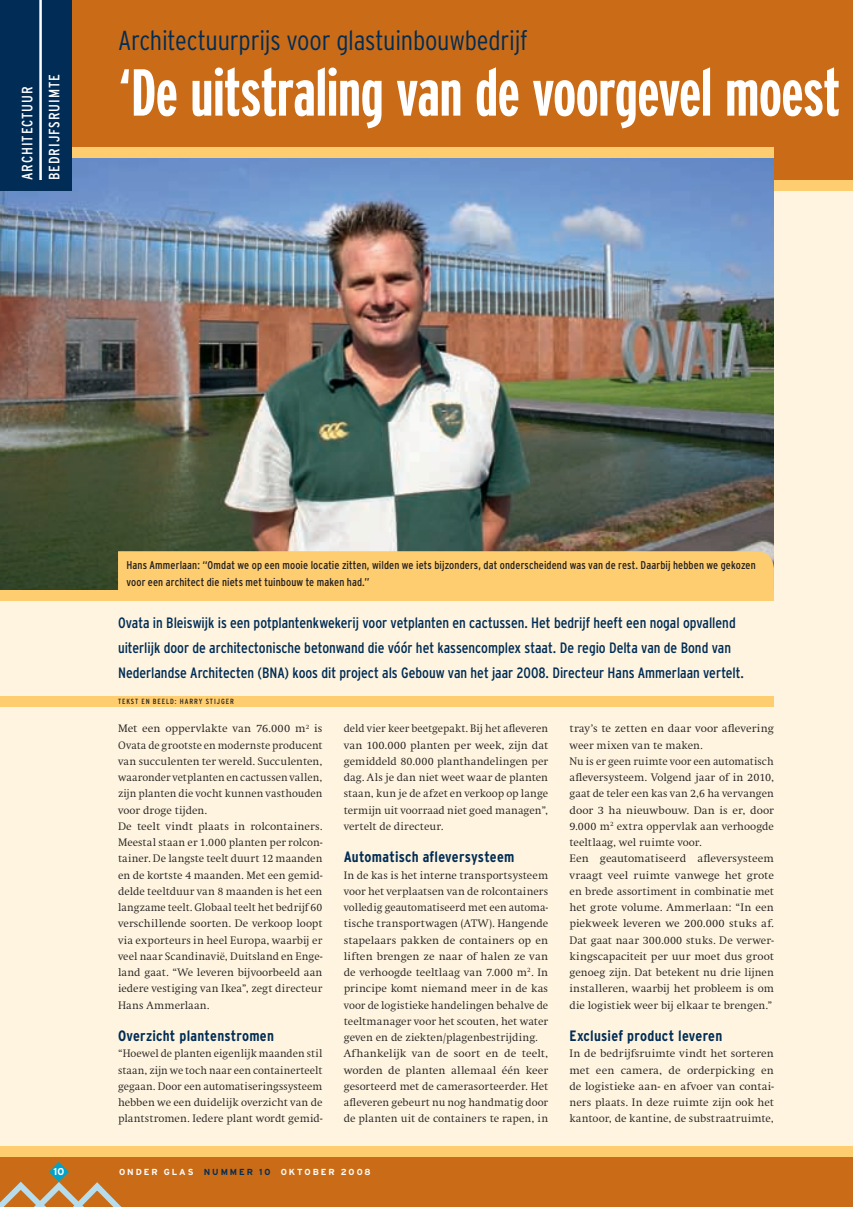
<style>
.page{position:relative;width:853px;height:1207px;background:#fff}
.page>*{position:absolute;margin:0;border:0;box-sizing:border-box;transform-origin:0 0}
.t1{font:700 extra-condensed 66.25px "Interstate";letter-spacing:-.01em;color:#fff}
.t2{font:300 condensed 27.5px "Interstate";letter-spacing:-.01em;color:#002c55}
.t3{font:condensed 15px/25px "Interstate";color:#002c55}
.t4{font:700 condensed 15px "Interstate";letter-spacing:.015em;color:#002c55}
.t5{font:condensed 15px/27.1px "Interstate";letter-spacing:.06em;color:#fff}
.t6{font:300 11.25px/16.2px "Swift";letter-spacing:.01em;color:#231f20}
.t7{font:condensed 11.25px/17.5px "Interstate";letter-spacing:.01em;color:#231f20}
.t8{font:700 10px "Interstate";color:#fff}
.t9{font:700 8.75px "Interstate";letter-spacing:.22em;color:#fff}
.t10{font:condensed 7.5px "Interstate";letter-spacing:.12em;color:#231f20}
.s1{color:#002c55}
</style>
<div class="page">
<div style="left:0;top:0;width:852px;height:1207px;background:#fef4df"></div>
<div style="left:0;top:1146px;width:852px;height:61px;background:#ca6c17"></div>
<div style="left:0;top:0;width:852px;height:184px;background:#ca6c17"></div>
<div style="left:0;top:180px;width:852px;height:11px;background:#fecd70"></div>
<div style="left:0;top:1146px;width:852px;height:10px;background:#fecd70"></div>
<img style="left:0;top:158px;width:773px;height:432px">
<div style="left:0;top:147px;width:773px;height:11px;background:#fecd70"></div>
<div style="left:0;top:590px;width:773px;height:11px;background:#fecd70"></div>
<div style="left:0;top:696px;width:773px;height:11px;background:#fecd70"></div>
<div style="left:118px;top:551px;width:655px;height:39px;background:#fecd70"></div>
<div style="left:0;top:0;width:72px;height:191px;background:#002c55"></div>
<hr style="left:39px;top:0;width:3px;height:180px;background:#fff">
<svg style="left:0;top:1162px;width:122px;height:45px"></svg>
<h3 class="t5" style="left:13px;top:180px;width:107px;rotate:-90deg">ARCHITECTUUR<br>BEDRIJFSRUIMTE</h3>
<h2 class="t2" style="left:118px;top:25px;width:411px">Architectuurprijs voor glastuinbouwbedrijf</h2>
<h1 class="t1" style="left:118px;top:56px;width:723px">‘De uitstraling van de voorgevel moest</h1>
<p class="t8" style="left:54px;top:1166px;width:12px">10</p>
<p class="t7" style="left:126px;top:556px;width:630px">Hans Ammerlaan: “Omdat we op een mooie locatie zitten, wilden we iets bijzonders, dat onderscheidend was van de rest. Daarbij hebben we gekozen voor een architect die niets met tuinbouw te maken had.”</p>
<p class="t3" style="left:118px;top:610px;width:627px">Ovata in Bleiswijk is een potplantenkwekerij voor vetplanten en cactussen. Het bedrijf heeft een nogal opvallend uiterlijk door de architectonische betonwand die vóór het kassencomplex staat. De regio Delta van de Bond van<br>Nederlandse Architecten (BNA) koos dit project als Gebouw van het jaar 2008. Directeur Hans Ammerlaan vertelt.</p>
<p class="t10" style="left:118px;top:697px;width:117px">TEKST EN BEELD: HARRY STIJGER</p>
<p class="t6" style="left:118px;top:721px;width:206px">Met een oppervlakte van 76.000 m<sup>2</sup> is Ovata de grootste en modernste producent van succulenten ter wereld. Succulenten, waaronder vetplanten en cactussen vallen, zijn planten die vocht kunnen vasthouden voor droge tijden.<br>De teelt vindt plaats in rolcontainers.<br>Meestal staan er 1.000 planten per rolcon&shy;tainer. De langste teelt duurt 12 maanden en de kortste 4 maanden. Met een gemid&shy;delde teeltduur van 8 maanden is het een langzame teelt. Globaal teelt het bedrijf 60 verschillende soorten. De verkoop loopt via exporteurs in heel Europa, waarbij er veel naar Scandinavië, Duitsland en Enge&shy;land gaat. “We leveren bijvoorbeeld aan iedere vestiging van Ikea”, zegt directeur Hans Ammerlaan.</p>
<h3 class="t4" style="left:118px;top:1027px;width:157px">Overzicht plantenstromen</h3>
<p class="t6" style="left:118px;top:1046px;width:206px;text-align:justify">“Hoewel de planten eigenlijk maanden stil staan, zijn we toch naar een containerteelt gegaan. Door een automatiseringssysteem hebben we een duidelijk overzicht van de plantstromen. Iedere plant wordt gemid-</p>
<p class="t6" style="left:344px;top:721px;width:206px;text-align:justify">deld vier keer beetgepakt. Bij het afleveren van 100.000 planten per week, zijn dat gemiddeld 80.000 planthandelingen per dag. Als je dan niet weet waar de planten staan, kun je de afzet en verkoop op lange termijn uit voorraad niet goed managen”, vertelt de directeur.</p>
<h3 class="t4" style="left:344px;top:849px;width:172px">Automatisch afleversysteem</h3>
<p class="t6" style="left:344px;top:867px;width:206px">In de kas is het interne transportsysteem voor het verplaatsen van de rolcontainers volledig geautomatiseerd met een automa&shy;tische transportwagen (ATW). Hangende stapelaars pakken de containers op en liften brengen ze naar of halen ze van de verhoogde teeltlaag van 7.000 m<sup>2</sup>. In principe komt niemand meer in de kas voor de logistieke handelingen behalve de teeltmanager voor het scouten, het water geven en de ziekten/plagenbestrijding.<br>Afhankelijk van de soort en de teelt, worden de planten allemaal één keer gesorteerd met de camerasorteerder. Het afleveren gebeurt nu nog handmatig door de planten uit de containers te rapen, in</p>
<p class="t6" style="left:569px;top:721px;width:206px">tray’s te zetten en daar voor aflevering weer mixen van te maken.<br>Nu is er geen ruimte voor een automatisch afleversysteem. Volgend jaar of in 2010, gaat de teler een kas van 2,6 ha vervangen door 3 ha nieuwbouw. Dan is er, door 9.000 m<sup>2</sup> extra oppervlak aan verhoogde teeltlaag, wel ruimte voor.<br>Een geautomatiseerd afleversysteem vraagt veel ruimte vanwege het grote en brede assortiment in combinatie met het grote volume. Ammerlaan: “In een piekweek leveren we 200.000 stuks af.<br>Dat gaat naar 300.000 stuks. De verwer&shy;kingscapaciteit per uur moet dus groot genoeg zijn. Dat betekent nu drie lijnen installeren, waarbij het probleem is om die logistiek weer bij elkaar te brengen.”</p>
<h3 class="t4" style="left:569px;top:1027px;width:154px">Exclusief product leveren</h3>
<p class="t6" style="left:569px;top:1046px;width:206px;text-align:justify">In de bedrijfsruimte vindt het sorteren met een camera, de orderpicking en de logistieke aan- en afvoer van contai&shy;ners plaats. In deze ruimte zijn ook het kantoor, de kantine, de substraatruimte,</p>
<p class="t9" style="left:119px;top:1167px;width:210px">ONDER GLAS <span class="s1">NUMMER 10</span> OKTOBER</p>
<p class="t9" style="left:341px;top:1167px;width:31px">2008</p>
</div>
